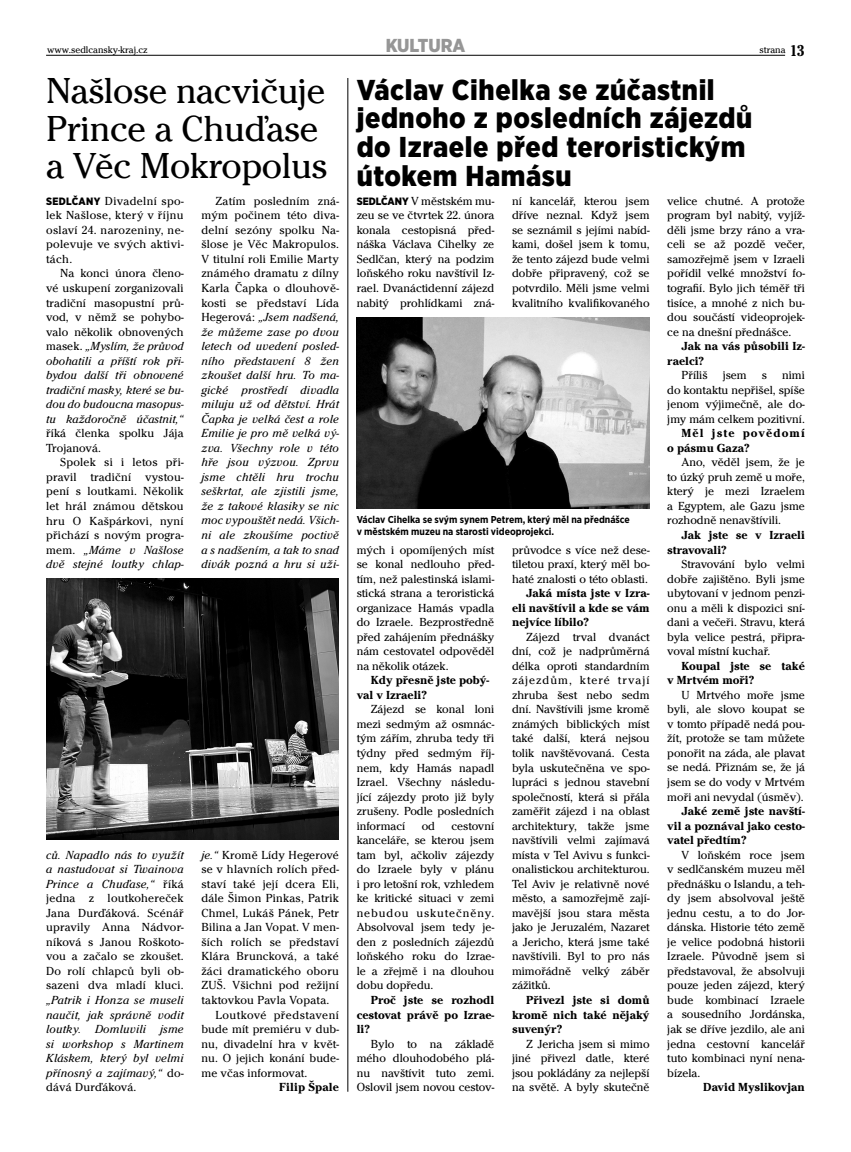
<style>
.page{position:relative;width:851px;height:1152px;background:#fff}
.page>*{position:absolute;margin:0;border:0;box-sizing:border-box;transform-origin:0 0}
.t1{font:37.5px/37.5px "Cheltenham Itc TOT";letter-spacing:-.01em;color:#000}
.t2{font:900 condensed 28.75px/28.8px "Gotham CE";letter-spacing:.02em;color:#000}
.t3{font:900 condensed 18.75px "Gotham CE";letter-spacing:-.005em;color:#969696}
.t4{font:12.12px/14.5px "Cheltenham Itc TOT";color:#000;text-align:justify}
.t5{font:italic 12.12px/14.5px "Cheltenham Itc TOT";letter-spacing:.02em;color:#000;text-align:justify}
.t6{font:700 12.12px/14.5px "Cheltenham Itc TOT";color:#000}
.t7{font:12.12px "Cheltenham Itc TOT";letter-spacing:.02em;color:#000}
.t8{font:700 12.12px/14.5px "Cheltenham Itc TOT";letter-spacing:.085em;color:#000}
.t9{font:12.12px "Cheltenham Itc TOT";letter-spacing:.04em;color:#000}
.t10{font:700 condensed 10px/12px "Gotham CE";color:#000}
.t11{font:10px "Cheltenham Itc TOT";color:#000}
.s1{font-weight:700;font-stretch:condensed;font-size:16.25px}
.s2{font-family:"Gotham CE";font-weight:900;font-stretch:condensed;font-size:10.62px}
.s3{font-style:normal}
.s4{font-style:italic}
</style>
<div class="page">
<hr style="left:46px;top:55px;width:739px;height:1px;background:#000">
<img style="left:46px;top:578px;width:293px;height:262px">
<img style="left:356px;top:317px;width:293px;height:192px">
<hr style="left:347px;top:78px;width:1px;height:1013px;background:#000">
<p class="t11" style="left:47px;top:46px;width:102px">www.sedlcansky-kraj.cz</p>
<h3 class="t3" style="left:385px;top:39px;width:81px">KULTURA</h3>
<p class="t11" style="left:759px;top:46px;width:47px">strana <span class="s1">13</span></p>
<h1 class="t1" style="left:46px;top:75px;width:283px">Našlose nacvičuje<br>Prince a Chuďase a Věc Mokropolus</h1>
<p class="t4" style="left:46px;top:195px;width:139px"><span class="s2">SEDLČANY</span> Divadelní spo&shy;lek Našlose, který v říjnu oslaví 24. narozeniny, ne&shy;polevuje ve svých aktivi&shy;tách.</p>
<p class="t5" style="left:46px;top:267px;width:139px;text-indent:14px"><span class="s3">Na konci února členo&shy;vé uskupení zorganizovali tradiční masopustní prů&shy;vod, v němž se pohybo&shy;valo několik obnovených masek.</span> „Myslím, že průvod obohatili a příští rok při&shy;bydou další tři obnovené tradiční masky, které se bu&shy;dou do budoucna masopus&shy;tu každoročně účastnit,“</p>
<p class="t4" style="left:46px;top:427px;width:139px">říká členka spolku Jája<br>Trojanová.</p>
<p class="t4" style="left:46px;top:456px;width:139px;text-indent:14px">Spolek si i letos při&shy;pravil tradiční vystou&shy;pení s loutkami. Několik let hrál známou dětskou hru O Kašpárkovi, nyní přichází s novým progra&shy;mem. <span class="s4">„Máme v Našlose dvě stejné loutky chlap-</span></p>
<p class="t5" style="left:201px;top:195px;width:139px;text-indent:14px"><span class="s3">Zatím posledním zná&shy;mým počinem této diva&shy;delní sezóny spolku Na&shy;šlose je Věc Makropulos.<br>V titulní roli Emilie Marty známého dramatu z dílny Karla Čapka o dlouhově&shy;kosti se představí Lída Hegerová:</span> „Jsem nadšená, že můžeme zase po dvou letech od uvedení posled&shy;ního představení 8 žen zkoušet další hru. To ma&shy;gické prostředí divadla miluju už od dětství. Hrát Čapka je velká čest a role Emilie je pro mě velká vý&shy;zva. Všechny role v této hře jsou výzvou. Zprvu jsme chtěli hru trochu seškrtat, ale zjistili jsme, že z takové klasiky se nic moc vypouštět nedá. Všich&shy;ni ale zkoušíme poctivě a s nadšením, a tak to snad divák pozná a hru si uži-</p>
<p class="t4" style="left:46px;top:848px;width:139px"><span class="s4">ců. Napadlo nás to využít a nastudovat si Twainova Prince a Chuďase,“</span> říká jedna z loutkohereček Jana Durďáková. Scénář upravily Anna Nádvor&shy;níková s Janou Roškoto&shy;vou a začalo se zkoušet.<br>Do rolí chlapců byli ob&shy;sazeni dva mladí kluci.</p>
<p class="t5" style="left:46px;top:994px;width:139px">„Patrik i Honza se museli naučit, jak správně vodit loutky. Domluvili jsme si workshop s Martinem Kláskem, který byl velmi přínosný a zajímavý,“ <span class="s3">do&shy;dává Durďáková.</span></p>
<p class="t7" style="left:201px;top:850px;width:139px"><span class="s4">je.“</span> Kromě Lídy Hegerové</p>
<p class="t7" style="left:201px;top:865px;width:139px">se v hlavních rolích před-</p>
<p class="t7" style="left:201px;top:879px;width:139px">staví také její dcera Eli,</p>
<p class="t7" style="left:201px;top:894px;width:139px">dále Šimon Pinkas, Patrik</p>
<p class="t7" style="left:201px;top:908px;width:139px">Chmel, Lukáš Pánek, Petr</p>
<p class="t7" style="left:201px;top:923px;width:139px">Bilina a Jan Vopat. V men-</p>
<p class="t7" style="left:201px;top:937px;width:139px">ších rolích se představí</p>
<p class="t7" style="left:201px;top:952px;width:139px">Klára Bruncková, a také</p>
<p class="t7" style="left:201px;top:966px;width:139px">žáci dramatického oboru</p>
<p class="t7" style="left:201px;top:981px;width:139px">ZUŠ. Všichni pod režijní</p>
<p class="t7" style="left:201px;top:995px;width:129px">taktovkou Pavla Vopata.</p>
<p class="t9" style="left:215px;top:1010px;width:125px">Loutkové představení</p>
<p class="t4" style="left:201px;top:1022px;width:139px">bude mít premiéru v dub-</p>
<p class="t4" style="left:201px;top:1037px;width:139px">nu, divadelní hra v květ-</p>
<p class="t4" style="left:201px;top:1052px;width:139px">nu. O jejich konání bude-</p>
<p class="t4" style="left:201px;top:1066px;width:107px">me včas informovat.</p>
<p class="t6" style="left:279px;top:1081px;width:61px">Filip Špale</p>
<h2 class="t2" style="left:356px;top:77px;width:397px">Václav Cihelka se zúčastnil jednoho z posledních zájezdů do Izraele před teroristickým útokem Hamásu</h2>
<p class="t4" style="left:356px;top:195px;width:139px"><span class="s2">SEDLČANY</span> V městském mu&shy;zeu se ve čtvrtek 22. února konala cestopisná před&shy;náška Václava Cihelky ze Sedlčan, který na podzim loňského roku navštívil Iz&shy;rael. Dvanáctidenní zájezd nabitý prohlídkami zná-</p>
<p class="t4" style="left:512px;top:195px;width:139px">ní kancelář, kterou jsem dříve neznal. Když jsem se seznámil s jejími nabíd&shy;kami, došel jsem k tomu, že tento zájezd bude velmi dobře připravený, což se potvrdilo. Měli jsme velmi kvalitního kvalifikovaného</p>
<p class="t10" style="left:356px;top:514px;width:275px">Václav Cihelka se svým synem Petrem, který měl na přednášce v městském muzeu na starosti videoprojekci.</p>
<p class="t4" style="left:356px;top:543px;width:139px">mých i opomíjených míst se konal nedlouho před&shy;tím, než palestinská islami&shy;stická strana a teroristická organizace Hamás vpadla do Izraele. Bezprostředně před zahájením přednášky nám cestovatel odpověděl na několik otázek.</p>
<p class="t6" style="left:356px;top:674px;width:134px;text-indent:14px">Kdy přesně jste pobý&shy;val v Izraeli?</p>
<p class="t4" style="left:356px;top:703px;width:139px;text-indent:14px">Zájezd se konal loni mezi sedmým až osmnác&shy;tým zářím, zhruba tedy tři týdny před sedmým říj&shy;nem, kdy Hamás napadl Izrael. Všechny následu&shy;jící zájezdy proto již byly zrušeny. Podle posledních informací</p>
<p class="t4" style="left:421px;top:819px;width:15px">od</p>
<p class="t4" style="left:356px;top:819px;width:139px;text-indent:95px">cestovní kanceláře, se kterou jsem tam byl, ačkoliv zájezdy do Izraele byly v plánu i pro letošní rok, vzhledem ke kritické situaci v zemi nebudou uskutečněny.<br>Absolvoval jsem tedy je&shy;den z posledních zájezdů loňského roku do Izrae&shy;le a zřejmě i na dlouhou dobu dopředu.</p>
<p class="t6" style="left:356px;top:993px;width:139px;text-align:justify;text-indent:14px">Proč jste se rozhodl cestovat právě po Izrae&shy;li?</p>
<p class="t4" style="left:356px;top:1037px;width:139px;text-indent:14px">Bylo to na základě mého dlouhodobého plá&shy;nu navštívit tuto zemi.<br>Oslovil jsem novou cestov-</p>
<p class="t4" style="left:512px;top:543px;width:139px">průvodce s více než dese&shy;tiletou praxí, který měl bo&shy;haté znalosti o této oblasti.</p>
<p class="t6" style="left:512px;top:587px;width:139px;text-align:justify;text-indent:14px">Jaká místa jste v Izra&shy;eli navštívil a kde se vám nejvíce líbilo?</p>
<p class="t4" style="left:512px;top:630px;width:139px;text-indent:14px">Zájezd trval dvanáct dní, což je nadprůměrná délka oproti standardním zájezdům, které trvají zhruba šest nebo sedm dní. Navštívili jsme kromě známých biblických míst také další, která nejsou tolik navštěvovaná. Cesta byla uskutečněna ve spo&shy;lupráci s jednou stavební společností, která si přála zaměřit zájezd i na oblast architektury, takže jsme navštívili velmi zajímavá místa v Tel Avivu s funkci&shy;onalistickou architekturou.<br>Tel Aviv je relativně nové město, a samozřejmě zají&shy;mavější jsou stara města jako je Jeruzalém, Nazaret a Jericho, která jsme také navštívili. Byl to pro nás mimořádně velký záběr zážitků.</p>
<p class="t6" style="left:512px;top:993px;width:139px;text-align:justify;text-indent:14px">Přivezl jste si domů kromě nich také nějaký suvenýr?</p>
<p class="t4" style="left:512px;top:1037px;width:139px;text-indent:14px">Z Jericha jsem si mimo jiné přivezl datle, které jsou pokládány za nejlepší na světě. A byly skutečně</p>
<p class="t4" style="left:667px;top:195px;width:139px">velice chutné. A protože program byl nabitý, vyjíž&shy;děli jsme brzy ráno a vra&shy;celi se až pozdě večer, samozřejmě jsem v Izraeli pořídil velké množství fo&shy;tografií. Bylo jich téměř tři tisíce, a mnohé z nich bu&shy;dou součástí videoprojek&shy;ce na dnešní přednášce.</p>
<p class="t6" style="left:667px;top:340px;width:139px;text-indent:14px">Jak na vás působili Iz&shy;raelci?</p>
<p class="t4" style="left:667px;top:369px;width:139px;text-indent:14px">Příliš jsem s nimi do kontaktu nepřišel, spíše jenom výjimečně, ale do&shy;jmy mám celkem pozitivní.</p>
<p class="t8" style="left:667px;top:427px;width:139px;text-indent:14px">Měl jste povědomí o pásmu Gaza?</p>
<p class="t4" style="left:667px;top:456px;width:139px;text-indent:14px">Ano, věděl jsem, že je to úzký pruh země u moře, který je mezi Izraelem a Egyptem, ale Gazu jsme rozhodně nenavštívili.</p>
<p class="t6" style="left:667px;top:529px;width:139px;text-indent:14px">Jak jste se v Izraeli stravovali?</p>
<p class="t4" style="left:667px;top:558px;width:139px;text-indent:14px">Stravování bylo velmi dobře zajištěno. Byli jsme ubytovaní v jednom penzi&shy;onu a měli k dispozici sní&shy;dani a večeři. Stravu, která byla velice pestrá, připra&shy;voval místní kuchař.</p>
<p class="t6" style="left:667px;top:659px;width:139px;text-indent:14px">Koupal jste se také v Mrtvém moři?</p>
<p class="t4" style="left:667px;top:688px;width:139px;text-indent:14px">U Mrtvého moře jsme byli, ale slovo koupat se v tomto případě nedá pou&shy;žít, protože se tam můžete ponořit na záda, ale plavat se nedá. Přiznám se, že já jsem se do vody v Mrtvém moři ani nevydal (úsměv).</p>
<p class="t6" style="left:667px;top:805px;width:139px;text-align:justify;text-indent:14px">Jaké země jste navští&shy;vil a poznával jako cesto&shy;vatel předtím?</p>
<p class="t4" style="left:667px;top:848px;width:139px;text-indent:14px">V loňském roce jsem v sedlčanském muzeu měl přednášku o Islandu, a teh&shy;dy jsem absolvoval ještě jednu cestu, a to do Jor&shy;dánska. Historie této země je velice podobná historii Izraele. Původně jsem si představoval, že absolvuji pouze jeden zájezd, který bude kombinací Izraele a sousedního Jordánska, jak se dříve jezdilo, ale ani jedna cestovní kancelář tuto kombinaci nyní nena&shy;bízela.</p>
<p class="t6" style="left:703px;top:1081px;width:103px">David Myslikovjan</p>
</div>
